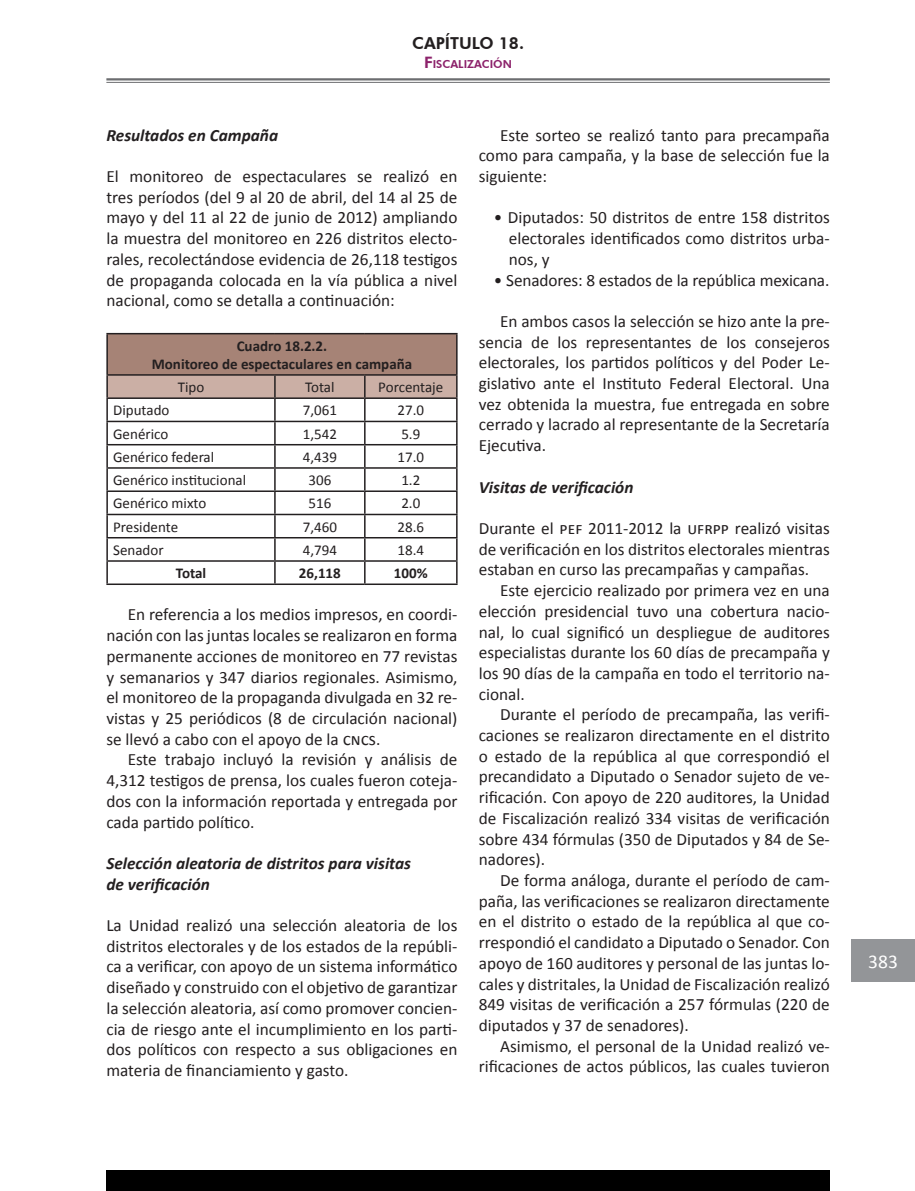
<style>
.page{position:relative;width:915px;height:1191px;background:#fff}
.page>*{position:absolute;margin:0;border:0;box-sizing:border-box;transform-origin:0 0}
.t1{font:19.5px "Calibri";color:#fff}
.PARRAFO{font:17.25px/20.7px "Calibri";color:#231f20;text-align:justify}
.CUERPO{font:17.25px/20.7px "Calibri";color:#231f20;text-align:justify}
.bullets{font:17.25px/20.7px "Calibri";color:#231f20;text-align:justify}
.CUERPO-2{font:italic 700 17.25px "Calibri";color:#231f20}
.t2{font:800 16.5px "Futura BT";color:#231f20}
.CUERPO-3{font:15px "Calibri";color:#231f20}
.CUERPO-4{font:700 15px "Calibri";color:#231f20}
.t3{font:800 10.95px "Futura BT";color:#8c226b}
.s1{font-size:15.75px}
</style>
<div class="page">
<div style="left:850px;top:939px;width:64px;height:43px;background:#939598"></div>
<div style="left:106px;top:1170px;width:723px;height:21px;background:#000"></div>
<hr style="left:106px;top:78px;width:723px;height:2px;background:#6c6d70">
<hr style="left:106px;top:82px;width:723px;height:1px;background:#6c6d70">
<div style="left:107px;top:334px;width:349px;height:41px;background:#a68376"></div>
<hr style="left:106px;top:333px;width:169px;height:1px;background:#231f20">
<hr style="left:106px;top:334px;width:2px;height:40px;background:#231f20">
<hr style="left:275px;top:333px;width:89px;height:1px;background:#231f20">
<hr style="left:364px;top:333px;width:93px;height:1px;background:#231f20">
<hr style="left:456px;top:334px;width:1px;height:40px;background:#231f20">
<hr style="left:106px;top:374px;width:169px;height:2px;background:#231f20">
<hr style="left:106px;top:376px;width:2px;height:21px;background:#231f20">
<hr style="left:275px;top:374px;width:89px;height:2px;background:#231f20">
<hr style="left:364px;top:374px;width:93px;height:2px;background:#231f20">
<hr style="left:106px;top:397px;width:169px;height:2px;background:#231f20">
<hr style="left:106px;top:399px;width:2px;height:22px;background:#231f20">
<hr style="left:106px;top:421px;width:169px;height:1px;background:#231f20">
<hr style="left:106px;top:422px;width:2px;height:22px;background:#231f20">
<hr style="left:106px;top:444px;width:169px;height:1px;background:#231f20">
<hr style="left:106px;top:445px;width:2px;height:22px;background:#231f20">
<hr style="left:106px;top:467px;width:169px;height:2px;background:#231f20">
<hr style="left:106px;top:469px;width:2px;height:21px;background:#231f20">
<hr style="left:106px;top:490px;width:169px;height:2px;background:#231f20">
<hr style="left:106px;top:492px;width:2px;height:22px;background:#231f20">
<hr style="left:106px;top:514px;width:169px;height:1px;background:#231f20">
<hr style="left:106px;top:515px;width:2px;height:22px;background:#231f20">
<hr style="left:106px;top:537px;width:169px;height:1px;background:#231f20">
<hr style="left:106px;top:538px;width:2px;height:22px;background:#231f20">
<hr style="left:106px;top:560px;width:169px;height:2px;background:#231f20">
<hr style="left:106px;top:562px;width:2px;height:21px;background:#231f20">
<svg style="left:107px;top:375px;width:350px;height:208px"></svg>
<hr style="left:106px;top:583px;width:169px;height:2px;background:#231f20">
<hr style="left:275px;top:583px;width:89px;height:2px;background:#231f20">
<hr style="left:364px;top:583px;width:93px;height:2px;background:#231f20">
<p class="t2" style="left:412px;top:33px;width:113px">CAPÍTULO 18.</p>
<p class="t3" style="left:424px;top:57px;width:89px"><span class="s1">F</span>ISCALIZACIÓN</p>
<p class="CUERPO-2" style="left:106px;top:124px;width:173px">Resultados en Campaña</p>
<p class="CUERPO" style="left:106px;top:165px;width:352px">El monitoreo de espectaculares se realizó en tres períodos (del 9 al 20 de abril, del 14 al 25 de mayo y del 11 al 22 de junio de 2012) ampliando la muestra del monitoreo en 226 distritos electo&shy;rales, recolectándose evidencia de 26,118 testigos de propaganda colocada en la vía pública a nivel nacional, como se detalla a continuación:</p>
<p class="CUERPO-4" style="left:237px;top:337px;width:92px">Cuadro 18.2.2.</p>
<p class="CUERPO-4" style="left:152px;top:355px;width:262px">Monitoreo de espectaculares en campaña</p>
<p class="CUERPO-3" style="left:178px;top:378px;width:28px">Tipo</p>
<p class="CUERPO-3" style="left:305px;top:378px;width:31px">Total</p>
<p class="CUERPO-3" style="left:378px;top:378px;width:66px">Porcentaje</p>
<p class="CUERPO-3" style="left:113px;top:401px;width:58px">Diputado</p>
<p class="CUERPO-3" style="left:303px;top:401px;width:36px">7,061</p>
<p class="CUERPO-3" style="left:397px;top:401px;width:28px">27.0</p>
<p class="CUERPO-3" style="left:113px;top:424px;width:57px">Genérico</p>
<p class="CUERPO-3" style="left:303px;top:424px;width:36px">1,542</p>
<p class="CUERPO-3" style="left:401px;top:424px;width:20px">5.9</p>
<p class="CUERPO-3" style="left:113px;top:448px;width:103px">Genérico federal</p>
<p class="CUERPO-3" style="left:303px;top:448px;width:36px">4,439</p>
<p class="CUERPO-3" style="left:397px;top:448px;width:28px">17.0</p>
<p class="CUERPO-3" style="left:113px;top:471px;width:134px">Genérico institucional</p>
<p class="CUERPO-3" style="left:308px;top:471px;width:24px">306</p>
<p class="CUERPO-3" style="left:401px;top:471px;width:20px">1.2</p>
<p class="CUERPO-3" style="left:113px;top:494px;width:95px">Genérico mixto</p>
<p class="CUERPO-3" style="left:308px;top:494px;width:24px">516</p>
<p class="CUERPO-3" style="left:401px;top:494px;width:20px">2.0</p>
<p class="CUERPO-3" style="left:113px;top:517px;width:66px">Presidente</p>
<p class="CUERPO-3" style="left:303px;top:517px;width:36px">7,460</p>
<p class="CUERPO-3" style="left:397px;top:517px;width:28px">28.6</p>
<p class="CUERPO-3" style="left:113px;top:541px;width:52px">Senador</p>
<p class="CUERPO-3" style="left:303px;top:541px;width:36px">4,794</p>
<p class="CUERPO-3" style="left:397px;top:541px;width:28px">18.4</p>
<p class="CUERPO-4" style="left:176px;top:564px;width:32px">Total</p>
<p class="CUERPO-4" style="left:299px;top:564px;width:43px">26,118</p>
<p class="CUERPO-4" style="left:394px;top:564px;width:35px">100%</p>
<p class="PARRAFO" style="left:106px;top:603px;width:352px;text-indent:21px">En referencia a los medios impresos, en coordi&shy;nación con las juntas locales se realizaron en forma permanente acciones de monitoreo en 77 revistas y semanarios y 347 diarios regionales. Asimismo, el monitoreo de la propaganda divulgada en 32 re&shy;vistas y 25 periódicos (8 de circulación nacional) se llevó a cabo con el apoyo de la cncs.</p>
<p class="PARRAFO" style="left:106px;top:748px;width:352px;text-indent:21px">Este trabajo incluyó la revisión y análisis de 4,312 testigos de prensa, los cuales fueron coteja&shy;dos con la información reportada y entregada por cada partido político.</p>
<p class="CUERPO-2" style="left:106px;top:852px;width:306px">Selección aleatoria de distritos para visitas</p>
<p class="CUERPO-2" style="left:106px;top:873px;width:105px">de verificación</p>
<p class="CUERPO" style="left:106px;top:914px;width:352px">La Unidad realizó una selección aleatoria de los distritos electorales y de los estados de la repúbli&shy;ca a verificar, con apoyo de un sistema informático diseñado y construido con el objetivo de garantizar la selección aleatoria, así como promover concien&shy;cia de riesgo ante el incumplimiento en los parti&shy;dos políticos con respecto a sus obligaciones en materia de financiamiento y gasto.</p>
<p class="PARRAFO" style="left:478px;top:124px;width:352px;text-indent:21px">Este sorteo se realizó tanto para precampaña como para campaña, y la base de selección fue la siguiente:</p>
<p class="bullets" style="left:508px;top:206px;width:322px;text-indent:-15px">• Diputados: 50 distritos de entre 158 distritos electorales identificados como distritos urba&shy;nos, y</p>
<p class="bullets" style="left:493px;top:269px;width:337px">• Senadores: 8 estados de la república mexicana.</p>
<p class="PARRAFO" style="left:478px;top:310px;width:352px;text-indent:21px">En ambos casos la selección se hizo ante la pre&shy;sencia de los representantes de los consejeros electorales, los partidos políticos y del Poder Le&shy;gislativo ante el Instituto Federal Electoral. Una vez obtenida la muestra, fue entregada en sobre cerrado y lacrado al representante de la Secretaría Ejecutiva.</p>
<p class="CUERPO-2" style="left:478px;top:476px;width:156px">Visitas de verificación</p>
<p class="CUERPO" style="left:478px;top:517px;width:352px">Durante el pef 2011-2012 la ufrpp realizó visitas de verificación en los distritos electorales mientras estaban en curso las precampañas y campañas.</p>
<p class="PARRAFO" style="left:478px;top:579px;width:352px;text-indent:21px">Este ejercicio realizado por primera vez en una elección presidencial tuvo una cobertura nacio&shy;nal, lo cual significó un despliegue de auditores especialistas durante los 60 días de precampaña y los 90 días de la campaña en todo el territorio na&shy;cional.</p>
<p class="PARRAFO" style="left:478px;top:703px;width:352px;text-indent:21px">Durante el período de precampaña, las verifi&shy;caciones se realizaron directamente en el distrito o estado de la república al que correspondió el precandidato a Diputado o Senador sujeto de ve&shy;rificación. Con apoyo de 220 auditores, la Unidad de Fiscalización realizó 334 visitas de verificación sobre 434 fórmulas (350 de Diputados y 84 de Se&shy;nadores).</p>
<p class="PARRAFO" style="left:478px;top:869px;width:352px;text-indent:21px">De forma análoga, durante el período de cam&shy;paña, las verificaciones se realizaron directamente en el distrito o estado de la república al que co&shy;rrespondió el candidato a Diputado o Senador. Con apoyo de 160 auditores y personal de las juntas lo&shy;cales y distritales, la Unidad de Fiscalización realizó 849 visitas de verificación a 257 fórmulas (220 de diputados y 37 de senadores).</p>
<p class="PARRAFO" style="left:478px;top:1034px;width:352px;text-align:right">Asimismo, el personal de la Unidad realizó ve&shy;rificaciones de actos públicos, las cuales tuvieron</p>
<p class="t1" style="left:867px;top:949px;width:31px">383</p>
</div>
